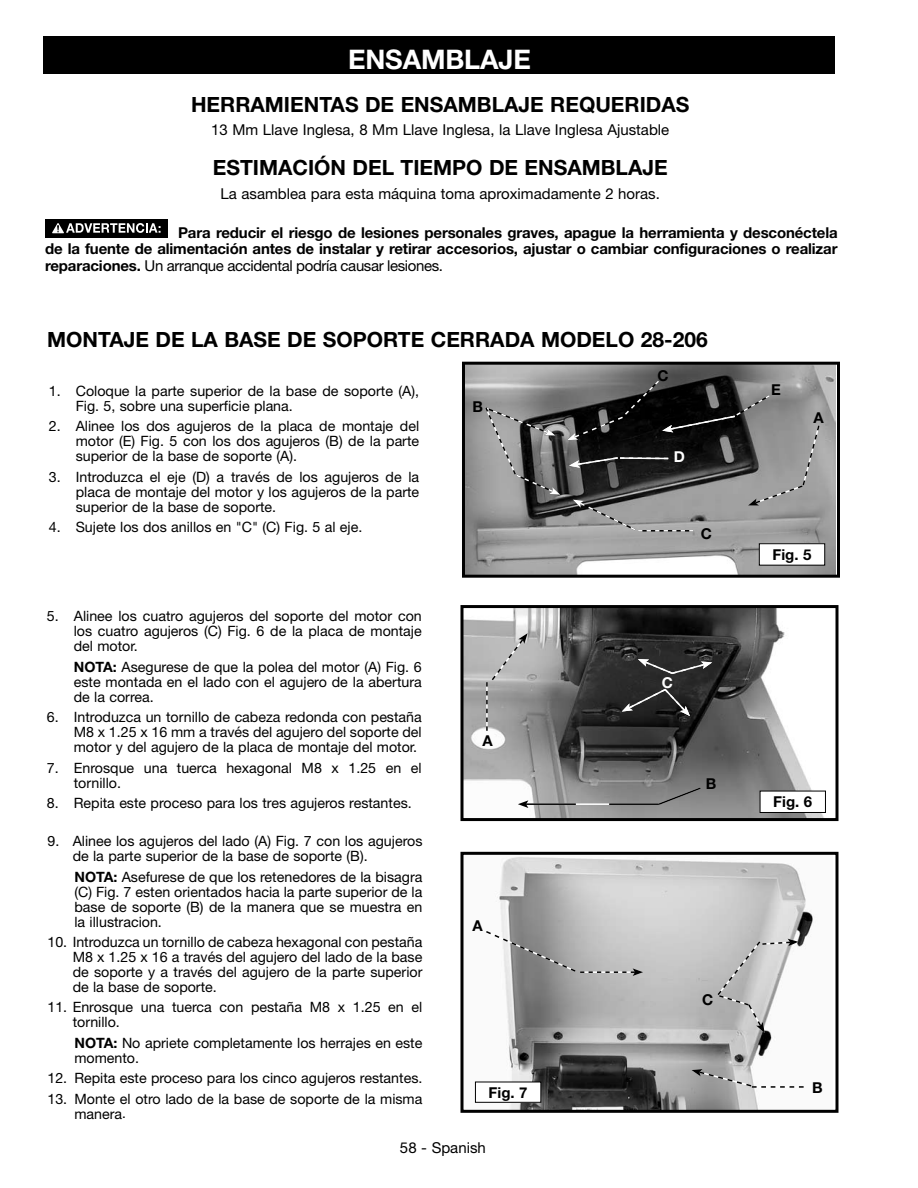
<style>
.page{position:relative;width:918px;height:1188px;background:#fff}
.page>*{position:absolute;margin:0;border:0;box-sizing:border-box;transform-origin:0 0}
.t1{font:700 27px "Helvetica Neue";letter-spacing:-.005em;color:#fff}
.t2{font:700 21px "Helvetica Neue";color:#000}
.t3{font:700 15px/16.5px "Helvetica Neue";letter-spacing:-.01em;color:#000;text-align:justify}
.t4{font:15px "Helvetica Neue";color:#000}
.t5{font:700 15px "Helvetica Neue";color:#fff}
.t6{font:14.25px/15px "Helvetica Neue";color:#000;text-align:justify}
.s1{font-weight:400}
.s2{font-weight:700}
.s3{font-size:13.5px}
</style>
<div class="page">
<div style="left:44px;top:36px;width:792px;height:38px;background:#000"></div>
<img style="left:466px;top:366px;width:369px;height:208px">
<div style="left:462px;top:362px;width:378px;height:216px;border:3px solid #000"></div>
<img style="left:464px;top:609px;width:362px;height:208px">
<div style="left:460px;top:605px;width:378px;height:216px;border:3px solid #000"></div>
<svg style="left:638px;top:659px;width:74px;height:16px"></svg>
<svg style="left:622px;top:687px;width:68px;height:29px"></svg>
<img style="left:474px;top:857px;width:339px;height:252px">
<div style="left:460px;top:852px;width:378px;height:261px;border:3px solid #000"></div>
<svg style="left:483px;top:406px;width:77px;height:89px"></svg>
<svg style="left:567px;top:379px;width:254px;height:153px"></svg>
<svg style="left:486px;top:633px;width:42px;height:98px"></svg>
<svg style="left:518px;top:786px;width:184px;height:22px"></svg>
<svg style="left:484px;top:930px;width:159px;height:46px"></svg>
<svg style="left:692px;top:1069px;width:112px;height:19px"></svg>
<svg style="left:716px;top:939px;width:82px;height:94px"></svg>
<div style="left:759px;top:544px;width:66px;height:21px;background:#fff"></div>
<div style="left:759px;top:543px;width:66px;height:23px;border:1px solid #000"></div>
<div style="left:760px;top:791px;width:65px;height:21px;background:#fff"></div>
<div style="left:760px;top:791px;width:66px;height:22px;border:1px solid #000"></div>
<div style="left:475px;top:1082px;width:66px;height:20px;background:#fff"></div>
<div style="left:475px;top:1082px;width:66px;height:21px;border:1px solid #000"></div>
<div style="left:45px;top:220px;width:123px;height:18px;background:#000"></div>
<svg style="left:52px;top:223px;width:109px;height:10px"></svg>
<h1 class="t1" style="left:348px;top:42px;width:184px">ENSAMBLAJE</h1>
<h2 class="t2" style="left:191px;top:92px;width:500px">HERRAMIENTAS DE ENSAMBLAJE REQUERIDAS</h2>
<p class="t4" style="left:211px;top:120px;width:460px">13 Mm Llave Inglesa, 8 Mm Llave Inglesa, la Llave Inglesa Ajustable</p>
<h2 class="t2" style="left:213px;top:154px;width:457px">ESTIMACIÓN DEL TIEMPO DE ENSAMBLAJE</h2>
<p class="t4" style="left:221px;top:185px;width:441px">La asamblea para esta máquina toma aproximadamente 2 horas.</p>
<p class="t3" style="left:45px;top:224px;width:794px;text-indent:133px">Para reducir el riesgo de lesiones personales graves, apague la herramienta y desconéctela de la fuente de alimentación antes de instalar y retirar accesorios, ajustar o cambiar configuraciones o realizar reparaciones. <span class="s1">Un arranque accidental podría causar lesiones.</span></p>
<h2 class="t2" style="left:47px;top:326px;width:662px">MONTAJE DE LA BASE DE SOPORTE CERRADA MODELO 28-206</h2>
<p class="t6" style="left:76px;top:383px;width:345px;text-indent:-27px">1. Coloque la parte superior de la base de soporte (A),<br>Fig. 5, sobre una superficie plana.</p>
<p class="t6" style="left:76px;top:419px;width:345px;text-indent:-27px">2. Alinee los dos agujeros de la placa de montaje del motor (E) Fig. 5 con los dos agujeros (B) de la parte superior de la base de soporte (A).</p>
<p class="t6" style="left:76px;top:469px;width:345px;text-indent:-27px">3. Introduzca el eje (D) a través de los agujeros de la placa de montaje del motor y los agujeros de la parte superior de la base de soporte.</p>
<p class="t6" style="left:49px;top:519px;width:315px">4. Sujete los dos anillos en "C" (C) Fig. 5 al eje.</p>
<p class="t3" style="left:658px;top:367px;width:13px">C</p>
<p class="t3" style="left:473px;top:398px;width:12px">B</p>
<p class="t5" style="left:674px;top:447px;width:11px">D</p>
<p class="t3" style="left:701px;top:525px;width:13px">C</p>
<p class="t6" style="left:74px;top:609px;width:349px;text-indent:-27px">5. Alinee los cuatro agujeros del soporte del motor con los cuatro agujeros (C) Fig. 6 de la placa de montaje del motor.</p>
<p class="t6" style="left:74px;top:659px;width:350px"><span class="s2">NOTA:</span> Asegurese de que la polea del motor (A) Fig. 6 este montada en el lado con el agujero de la abertura de la correa.</p>
<p class="t6" style="left:74px;top:710px;width:350px;text-indent:-27px">6. Introduzca un tornillo de cabeza redonda con pestaña M8 x 1.25 x 16 mm a través del agujero del soporte del motor y del agujero de la placa de montaje del motor.</p>
<p class="t6" style="left:74px;top:760px;width:349px;text-indent:-27px">7. Enrosque una tuerca hexagonal M8 x 1.25 en el tornillo.</p>
<p class="t6" style="left:47px;top:795px;width:366px">8. Repita este proceso para los tres agujeros restantes.</p>
<p class="t6" style="left:73px;top:833px;width:351px;text-indent:-25px">9. Alinee los agujeros del lado (A) Fig. 7 con los agujeros de la parte superior de la base de soporte (B).</p>
<p class="t6" style="left:74px;top:869px;width:350px"><span class="s2">NOTA:</span> Asefurese de que los retenedores de la bisagra (C) Fig. 7 esten orientados hacia la parte superior de la base de soporte (B) de la manera que se muestra en la illustracion.</p>
<p class="t6" style="left:73px;top:934px;width:351px;text-indent:-25px">10. Introduzca un tornillo de cabeza hexagonal con pestaña M8 x 1.25 x 16 a través del agujero del lado de la base de soporte y a través del agujero de la parte superior de la base de soporte.</p>
<p class="t6" style="left:73px;top:1000px;width:351px;text-indent:-25px">11. Enrosque una tuerca con pestaña M8 x 1.25 en el tornillo.</p>
<p class="t6" style="left:74px;top:1035px;width:349px"><span class="s2">NOTA:</span> No apriete completamente los herrajes en este momento.</p>
<p class="t6" style="left:47px;top:1070px;width:377px">12. Repita este proceso para los cinco agujeros restantes.</p>
<p class="t6" style="left:74px;top:1091px;width:350px;text-indent:-27px">13. Monte el otro lado de la base de soporte de la misma manera<span class="s3">.</span></p>
<p class="t3" style="left:483px;top:733px;width:12px">A</p>
<p class="t3" style="left:473px;top:917px;width:12px">A</p>
<p class="t3" style="left:489px;top:1084px;width:41px">Fig. 7</p>
<p class="t4" style="left:400px;top:1139px;width:87px">58 - Spanish</p>
<p class="t5" style="left:662px;top:673px;width:13px">C</p>
<p class="t3" style="left:706px;top:775px;width:12px">B</p>
<p class="t3" style="left:702px;top:991px;width:13px">C</p>
<p class="t3" style="left:771px;top:381px;width:11px">E</p>
<p class="t3" style="left:814px;top:409px;width:12px">A</p>
<p class="t3" style="left:773px;top:546px;width:41px">Fig. 5</p>
<p class="t3" style="left:773px;top:793px;width:41px">Fig. 6</p>
<p class="t3" style="left:812px;top:1079px;width:12px">B</p>
</div>
